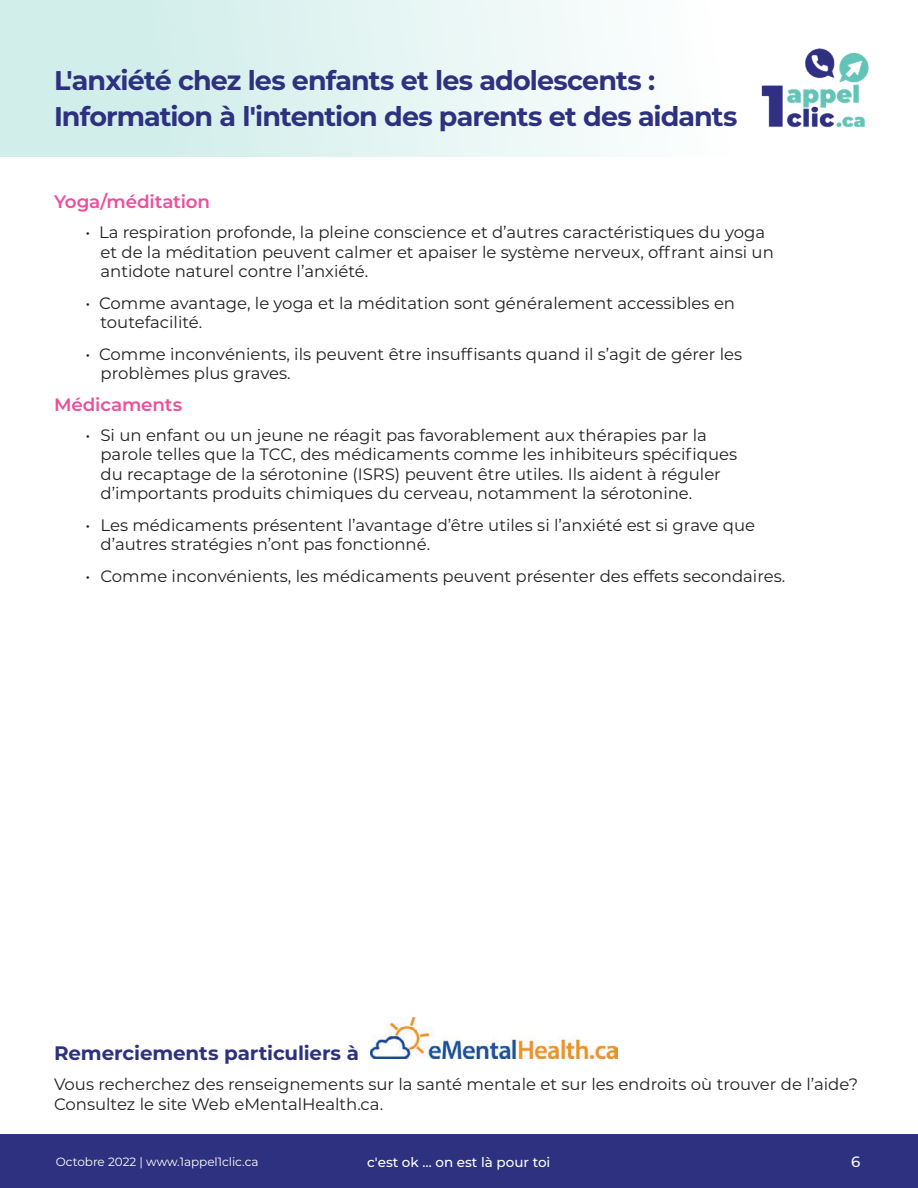
<style>
.page{position:relative;width:918px;height:1188px;background:#fff}
.page>*{position:absolute;margin:0;border:0;box-sizing:border-box;transform-origin:0 0}
.t1{font:700 27px/36px "Montserrat";letter-spacing:-.035em;color:#2e3180}
.t2{font:700 19.5px "Montserrat";letter-spacing:-.005em;color:#2e3180}
.Subtitle{font:600 18px "Montserrat";letter-spacing:-.01em;color:#ee4d9b}
.t3{font:16.5px/19.5px "Montserrat";color:#231f20}
.t4{font:500 15px "Montserrat";color:#f5fbfe}
.t5{font:500 13.5px "Montserrat";color:#fff}
.t6{font:12px "Montserrat";color:#fff}
</style>
<div class="page">
<div style="left:1px;top:0;width:917px;height:157px;background:linear-gradient(to right,#ccece8,#fff)"></div>
<div style="left:0;top:1134px;width:918px;height:54px;background:#2e3180"></div>
<img style="left:743px;top:28px;width:147px;height:108px">
<img style="left:371px;top:1017px;width:246px;height:42px">
<h1 class="t1" style="left:54px;top:61px;width:685px">L'anxiété chez les enfants et les adolescents :<br>Information à l'intention des parents et des aidants</h1>
<p class="Subtitle" style="left:54px;top:189px;width:158px">Yoga/méditation</p>
<p class="t3" style="left:100px;top:222px;width:675px;text-indent:-15px">• La respiration profonde, la pleine conscience et d’autres caractéristiques du yoga et de la méditation peuvent calmer et apaiser le système nerveux, offrant ainsi un antidote naturel contre l’anxiété.</p>
<p class="t3" style="left:100px;top:293px;width:636px;text-indent:-15px">• Comme avantage, le yoga et la méditation sont généralement accessibles en toutefacilité.</p>
<p class="t3" style="left:100px;top:344px;width:643px;text-indent:-15px">• Comme inconvénients, ils peuvent être insuffisants quand il s’agit de gérer les problèmes plus graves.</p>
<p class="Subtitle" style="left:54px;top:392px;width:130px">Médicaments</p>
<p class="t3" style="left:100px;top:425px;width:638px;text-indent:-15px">• Si un enfant ou un jeune ne réagit pas favorablement aux thérapies par la parole telles que la TCC, des médicaments comme les inhibiteurs spécifiques du recaptage de la sérotonine (ISRS) peuvent être utiles. Ils aident à réguler d’importants produits chimiques du cerveau, notamment la sérotonine.</p>
<p class="t3" style="left:100px;top:515px;width:656px;text-indent:-15px">• Les médicaments présentent l’avantage d’être utiles si l’anxiété est si grave que d’autres stratégies n’ont pas fonctionné.</p>
<p class="t3" style="left:86px;top:566px;width:701px">• Comme inconvénients, les médicaments peuvent présenter des effets secondaires.</p>
<p class="t2" style="left:54px;top:1039px;width:307px">Remerciements particuliers à</p>
<p class="t3" style="left:54px;top:1074px;width:806px">Vous recherchez des renseignements sur la santé mentale et sur les endroits où trouver de l’aide?<br>Consultez le site Web eMentalHealth.ca.</p>
<p class="t6" style="left:56px;top:1154px;width:204px">Octobre 2022 | www.1appel1clic.ca</p>
<p class="t5" style="left:367px;top:1153px;width:185px">c'est ok … on est là pour toi</p>
<p class="t4" style="left:851px;top:1151px;width:11px">6</p>
</div>
